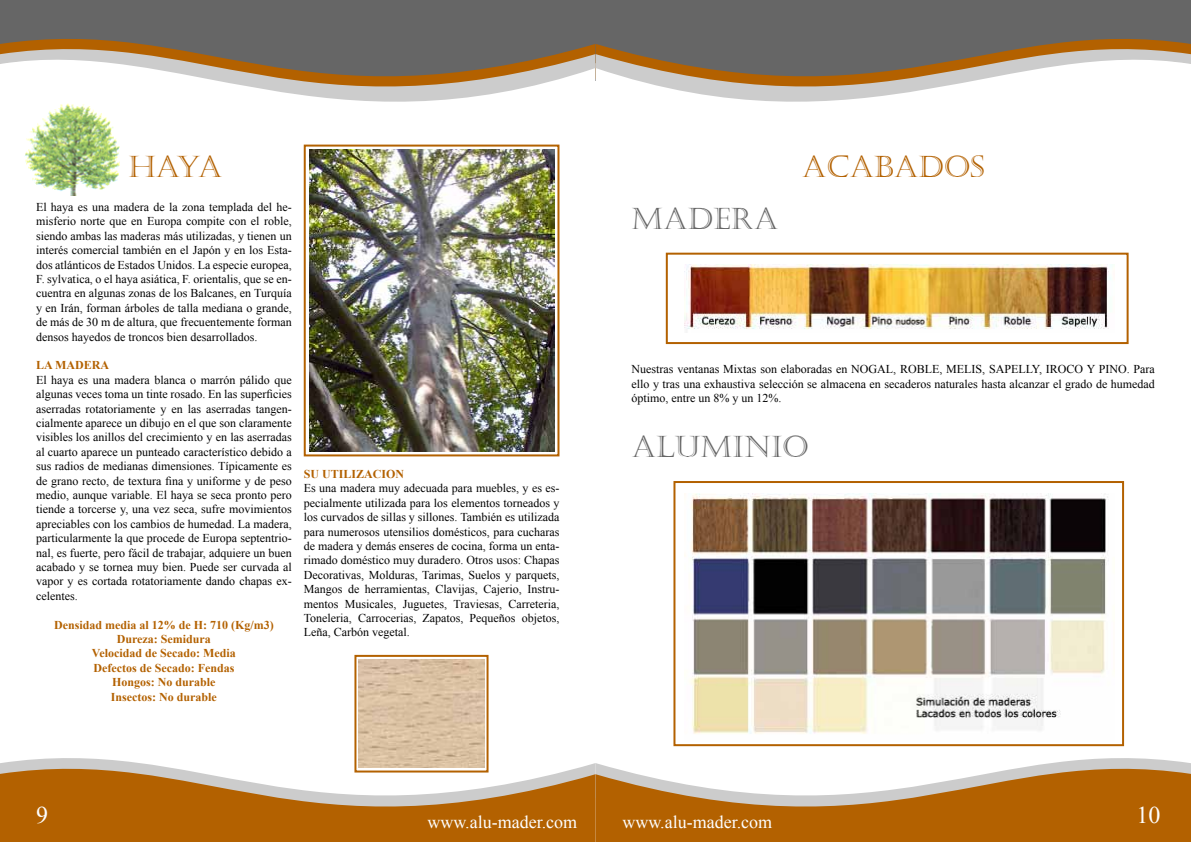
<style>
.page{position:relative;width:1191px;height:842px;background:#fff}
.page>*{position:absolute;margin:0;border:0;box-sizing:border-box;transform-origin:0 0}
.t1{font:30px "Castellar";color:#666}
.t2{font:30px "Castellar";color:#b36100}
.t3{font:24px "Times New Roman";color:#fefefe}
.t4{font:18px "Times New Roman";color:#fefefe}
.t5{font:12px/14.4px "Times New Roman";color:#000;text-align:justify}
.t6{font:700 12px/14.4px "Times New Roman";color:#b36100;text-align:center}
</style>
<div class="page">
<img style="left:309px;top:188px;width:246px;height:264px">
<svg style="left:595px;top:744px;width:596px;height:98px;fill:#b36100"></svg>
<svg style="left:0;top:744px;width:595px;height:98px;fill:#b36100"></svg>
<div style="left:0;top:0;width:595px;height:80px;background:#666"></div>
<img style="left:303px;top:158px;width:257px;height:30px">
<svg style="left:0;top:39px;width:595px;height:119px"></svg>
<div style="left:595px;top:0;width:595px;height:80px;background:#666"></div>
<svg style="left:595px;top:24px;width:596px;height:78px"></svg>
<img style="left:684px;top:265px;width:428px;height:65px">
<img style="left:684px;top:493px;width:425px;height:241px">
<div style="left:666px;top:253px;width:462px;height:91px;border:2px solid #b36100"></div>
<div style="left:673px;top:481px;width:451px;height:265px;border:2px solid #b36100"></div>
<div style="left:304px;top:145px;width:255px;height:311px;border:2px solid #b36100"></div>
<div style="left:354px;top:655px;width:134px;height:117px;border:2px solid #b36100"></div>
<img style="left:20px;top:98px;width:105px;height:98px">
<img style="left:359px;top:659px;width:125px;height:109px">
<h1 class="t2" style="left:128px;top:150px;width:95px">HAYA</h1>
<h1 class="t2" style="left:802px;top:149px;width:184px">ACABADOS</h1>
<h1 class="t1" style="left:631px;top:202px;width:148px">MADERA</h1>
<p class="t5" style="left:36px;top:200px;width:257px">El haya es una madera de la zona templada del he&shy;misferio norte que en Europa compite con el roble, siendo ambas las maderas más utilizadas, y tienen un interés comercial también en el Japón y en los Esta&shy;dos atlánticos de Estados Unidos. La especie europea, F. sylvatica, o el haya asiática, F. orientalis, que se en&shy;cuentra en algunas zonas de los Balcanes, en Turquía y en Irán, forman árboles de talla mediana o grande, de más de 30 m de altura, que frecuentemente forman densos hayedos de troncos bien desarrollados.</p>
<p class="t6" style="left:36px;top:358px;width:74px">LA MADERA</p>
<p class="t5" style="left:36px;top:372px;width:257px">El haya es una madera blanca o marrón pálido que algunas veces toma un tinte rosado. En las superficies aserradas rotatoriamente y en las aserradas tangen&shy;cialmente aparece un dibujo en el que son claramente visibles los anillos del crecimiento y en las aserradas al cuarto aparece un punteado característico debido a sus radios de medianas dimensiones. Típicamente es de grano recto, de textura fina y uniforme y de peso medio, aunque variable. El haya se seca pronto pero tiende a torcerse y, una vez seca, sufre movimientos apreciables con los cambios de humedad. La madera, particularmente la que procede de Europa septentrio&shy;nal, es fuerte, pero fácil de trabajar, adquiere un buen acabado y se tornea muy bien. Puede ser curvada al vapor y es cortada rotatoriamente dando chapas ex&shy;celentes.</p>
<p class="t6" style="left:54px;top:617px;width:221px">Densidad media al 12% de H: 710 (Kg/m3)<br>Dureza: Semidura<br>Velocidad de Secado: Media<br>Defectos de Secado: Fendas<br>Hongos: No durable<br>Insectos: No durable</p>
<p class="t5" style="left:631px;top:362px;width:525px">Nuestras ventanas Mixtas son elaboradas en NOGAL, ROBLE, MELIS, SAPELLY, IROCO Y PINO. Para ello y tras una exhaustiva selección se almacena en secaderos naturales hasta alcanzar el grado de humedad óptimo, entre un 8% y un 12%.</p>
<h1 class="t1" style="left:631px;top:430px;width:178px">ALUMINIO</h1>
<p class="t6" style="left:304px;top:466px;width:102px">SU UTILIZACION</p>
<p class="t5" style="left:304px;top:481px;width:257px">Es una madera muy adecuada para muebles, y es es&shy;pecialmente utilizada para los elementos torneados y los curvados de sillas y sillones. También es utilizada para numerosos utensilios domésticos, para cucharas de madera y demás enseres de cocina, forma un enta&shy;rimado doméstico muy duradero. Otros usos: Chapas Decorativas, Molduras, Tarimas, Suelos y parquets, Mangos de herramientas, Clavijas, Cajerio, Instru&shy;mentos Musicales, Juguetes, Traviesas, Carreteria, Toneleria, Carrocerias, Zapatos, Pequeños objetos, Leña, Carbón vegetal.</p>
<h2 class="t3" style="left:36px;top:798px;width:13px">9</h2>
<h3 class="t4" style="left:427px;top:810px;width:151px">www.alu-mader.com</h3>
<h3 class="t4" style="left:622px;top:809px;width:151px">www.alu-mader.com</h3>
<h2 class="t3" style="left:1136px;top:798px;width:25px">10</h2>
</div>
